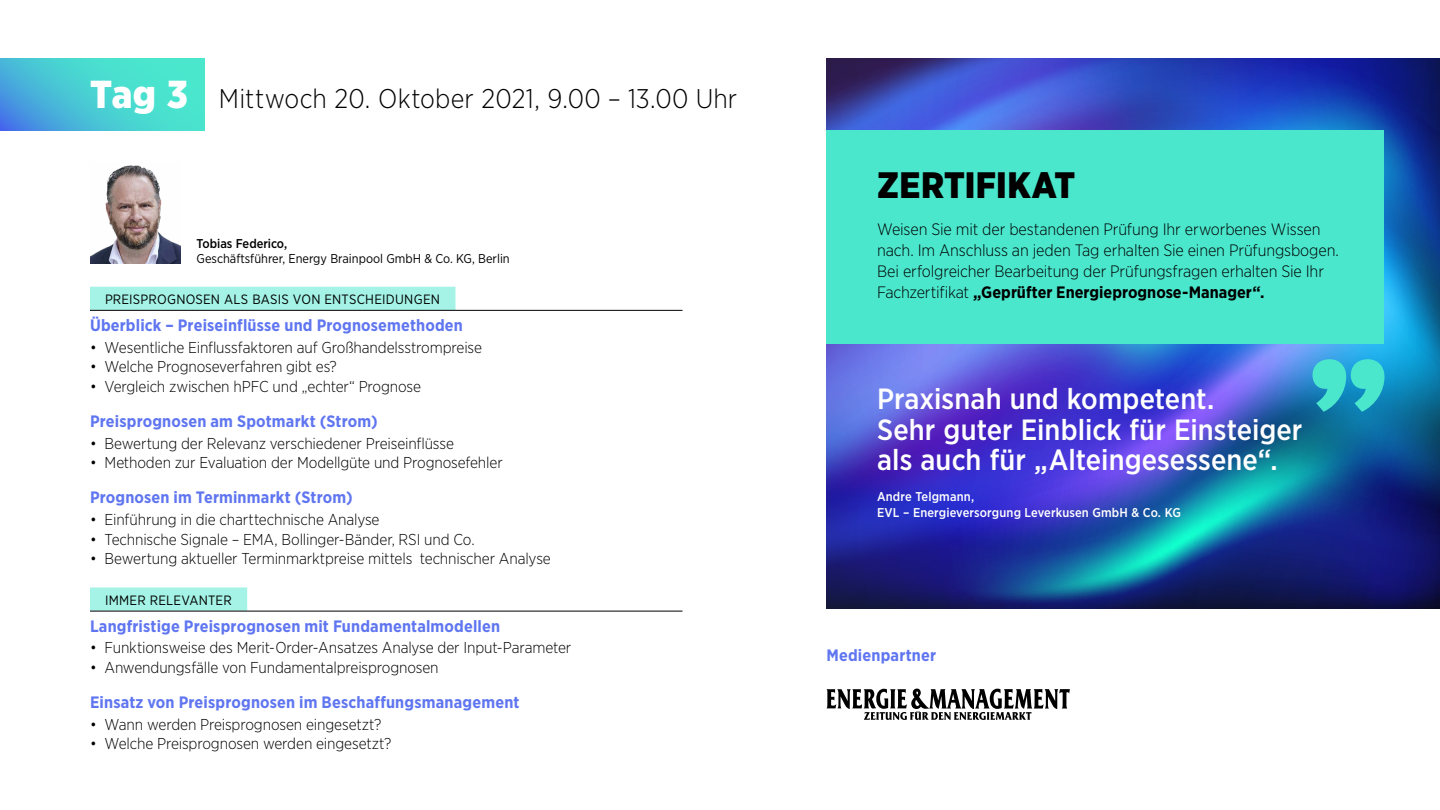
<style>
.page{position:relative;width:1440px;height:810px;background:#fff}
.page>*{position:absolute;margin:0;border:0;box-sizing:border-box;transform-origin:0 0}
.t1{font:900 36.75px "Gotham Narrow";letter-spacing:.01em;color:#000}
.t2{font:500 29.25px/30.8px "Gotham Narrow";letter-spacing:.005em;color:#fff}
.t3{font:300 27px "Gotham Narrow";letter-spacing:.01em;color:#000}
.t4{font:300 16.5px/21px "Gotham Narrow";letter-spacing:-.01em;color:#000}
.t5{font:700 16.5px "Gotham Narrow";letter-spacing:.01em;color:#6076f0}
.t6{font:300 15.75px "Gotham Narrow";letter-spacing:-.01em;color:#000}
.t7{font:13.5px "Gotham Narrow";letter-spacing:.015em;color:#000}
.t8{font:500 12.75px/15.8px "Gotham Narrow";letter-spacing:.01em;color:#fff}
.t9{font:12.75px "Gotham Narrow";color:#000}
.t10{font:500 12.75px "Gotham Narrow";color:#000}
.s1{font-weight:900;font-size:39px;color:#fff}
.s2{font-weight:700}
</style>
<div class="page">
<img style="left:826px;top:58px;width:614px;height:551px">
<div style="left:90px;top:287px;width:365px;height:23px;background:#a4f3e6"></div>
<hr style="left:90px;top:310px;width:592px;height:1px;background:#000">
<div style="left:90px;top:587px;width:157px;height:24px;background:#a4f3e6"></div>
<hr style="left:90px;top:611px;width:592px;height:1px;background:#000">
<img style="left:90px;top:165px;width:90px;height:99px">
<svg style="left:0;top:59px;width:205px;height:71px;background:#48cbd3"></svg>
<div style="left:826px;top:130px;width:558px;height:214px;background:#4ae7cd"></div>
<svg style="left:827px;top:689px;width:243px;height:31px"></svg>
<svg style="left:1312px;top:359px;width:73px;height:53px;background:#35c1c7"></svg>
<h3 class="t3" style="left:90px;top:82px;width:649px"><span class="s1">Tag 3</span> Mittwoch 20. Oktober 2021, 9.00 – 13.00 Uhr</h3>
<p class="t10" style="left:197px;top:235px;width:92px">Tobias Federico,</p>
<p class="t9" style="left:197px;top:251px;width:315px">Geschäftsführer, Energy Brainpool GmbH &amp; Co. KG, Berlin</p>
<p class="t7" style="left:105px;top:291px;width:336px">PREISPROGNOSEN ALS BASIS VON ENTSCHEIDUNGEN</p>
<p class="t5" style="left:90px;top:315px;width:374px">Überblick – Preiseinflüsse und Prognosemethoden</p>
<p class="t6" style="left:90px;top:338px;width:394px">• Wesentliche Einflussfaktoren auf Großhandelsstrompreise</p>
<p class="t6" style="left:90px;top:357px;width:248px">• Welche Prognoseverfahren gibt es?</p>
<p class="t6" style="left:90px;top:377px;width:333px">• Vergleich zwischen hPFC und „echter“ Prognose</p>
<p class="t5" style="left:90px;top:411px;width:289px">Preisprognosen am Spotmarkt (Strom)</p>
<p class="t6" style="left:90px;top:434px;width:366px">• Bewertung der Relevanz verschiedener Preiseinflüsse</p>
<p class="t6" style="left:90px;top:453px;width:414px">• Methoden zur Evaluation der Modellgüte und Prognosefehler</p>
<p class="t5" style="left:90px;top:487px;width:264px">Prognosen im Terminmarkt (Strom)</p>
<p class="t6" style="left:90px;top:510px;width:291px">• Einführung in die charttechnische Analyse</p>
<p class="t6" style="left:90px;top:530px;width:386px">• Technische Signale – EMA, Bollinger-Bänder, RSI und Co.</p>
<p class="t6" style="left:90px;top:549px;width:462px">• Bewertung aktueller Terminmarktpreise mittels technischer Analyse</p>
<p class="t7" style="left:105px;top:592px;width:128px">IMMER RELEVANTER</p>
<p class="t5" style="left:90px;top:615px;width:412px">Langfristige Preisprognosen mit Fundamentalmodellen</p>
<p class="t6" style="left:90px;top:638px;width:483px">• Funktionsweise des Merit-Order-Ansatzes Analyse der Input-Parameter</p>
<p class="t6" style="left:90px;top:658px;width:350px">• Anwendungsfälle von Fundamentalpreisprognosen</p>
<p class="t5" style="left:90px;top:692px;width:431px">Einsatz von Preisprognosen im Beschaffungsmanagement</p>
<p class="t6" style="left:90px;top:715px;width:293px">• Wann werden Preisprognosen eingesetzt?</p>
<p class="t6" style="left:90px;top:734px;width:303px">• Welche Preisprognosen werden eingesetzt?</p>
<h1 class="t1" style="left:877px;top:161px;width:200px">ZERTIFIKAT</h1>
<p class="t4" style="left:877px;top:218px;width:463px">Weisen Sie mit der bestandenen Prüfung Ihr erworbenes Wissen nach. Im Anschluss an jeden Tag erhalten Sie einen Prüfungsbogen.<br>Bei erfolgreicher Bearbeitung der Prüfungsfragen erhalten Sie Ihr Fachzertifikat <span class="s2">„Geprüfter Energieprognose-Manager“.</span></p>
<h2 class="t2" style="left:877px;top:383px;width:427px">Praxisnah und kompetent.<br>Sehr guter Einblick für Einsteiger als auch für „Alteingesessene“.</h2>
<p class="t8" style="left:877px;top:489px;width:305px">Andre Telgmann,<br>EVL – Energieversorgung Leverkusen GmbH &amp; Co. KG</p>
<p class="t5" style="left:826px;top:645px;width:111px">Medienpartner</p>
</div>
